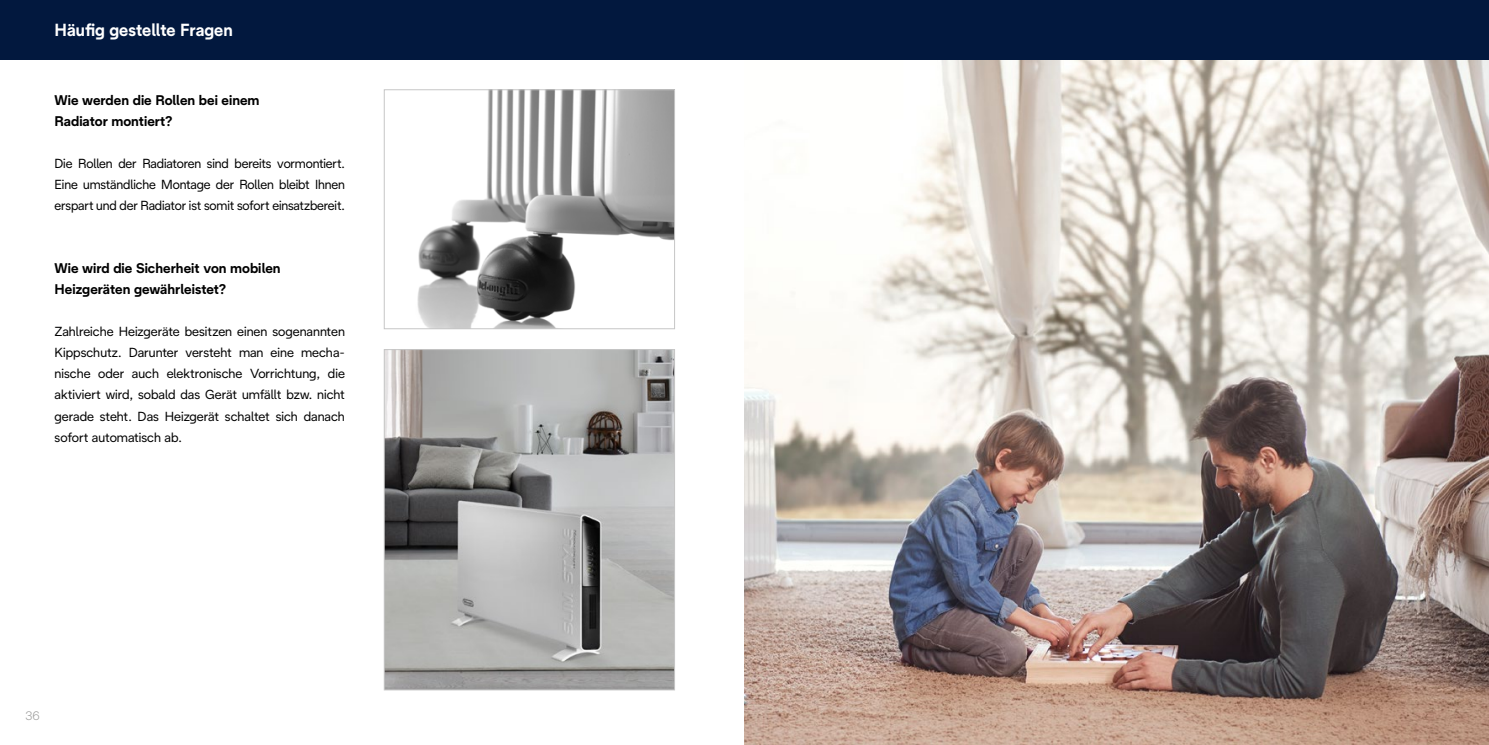
<style>
.page{position:relative;width:1489px;height:745px;background:#fff}
.page>*{position:absolute;margin:0;border:0;box-sizing:border-box;transform-origin:0 0}
.t1{font:700 17.5px "De Longhi Sans";color:#fff}
.t2{font:700 14px/21px "De Longhi Sans";color:#000}
.t3{font:13.12px/21px "De Longhi Sans";letter-spacing:-.01em;color:#000;text-align:justify}
.t4{font:300 12.25px "De Longhi Sans";color:#9d9d9c}
</style>
<div class="page">
<img style="left:744px;top:60px;width:744px;height:684px">
<img style="left:417px;top:91px;width:256px;height:236px">
<div style="left:384px;top:89px;width:291px;height:240px;border:1px solid #c6c6c6"></div>
<img style="left:386px;top:351px;width:287px;height:337px">
<div style="left:384px;top:349px;width:291px;height:341px;border:1px solid #c6c6c6"></div>
<div style="left:0;top:0;width:1488px;height:60px;background:#02183e"></div>
<h1 class="t1" style="left:55px;top:19px;width:179px">Häufig gestellte Fragen</h1>
<p class="t2" style="left:55px;top:89px;width:206px">Wie werden die Rollen bei einem<br>Radiator montiert?</p>
<p class="t3" style="left:55px;top:153px;width:292px">Die Rollen der Radiatoren sind bereits vormontiert.<br>Eine umständliche Montage der Rollen bleibt Ihnen erspart und der Radiator ist somit sofort einsatzbereit.</p>
<p class="t2" style="left:55px;top:257px;width:227px">Wie wird die Sicherheit von mobilen<br>Heizgeräten gewährleistet?</p>
<p class="t3" style="left:55px;top:321px;width:292px">Zahlreiche Heizgeräte besitzen einen sogenannten Kippschutz. Darunter versteht man eine mecha&shy;nische oder auch elektronische Vorrichtung, die aktiviert wird, sobald das Gerät umfällt bzw. nicht gerade steht. Das Heizgerät schaltet sich danach sofort automatisch ab.</p>
<p class="t4" style="left:26px;top:707px;width:16px">36</p>
</div>
